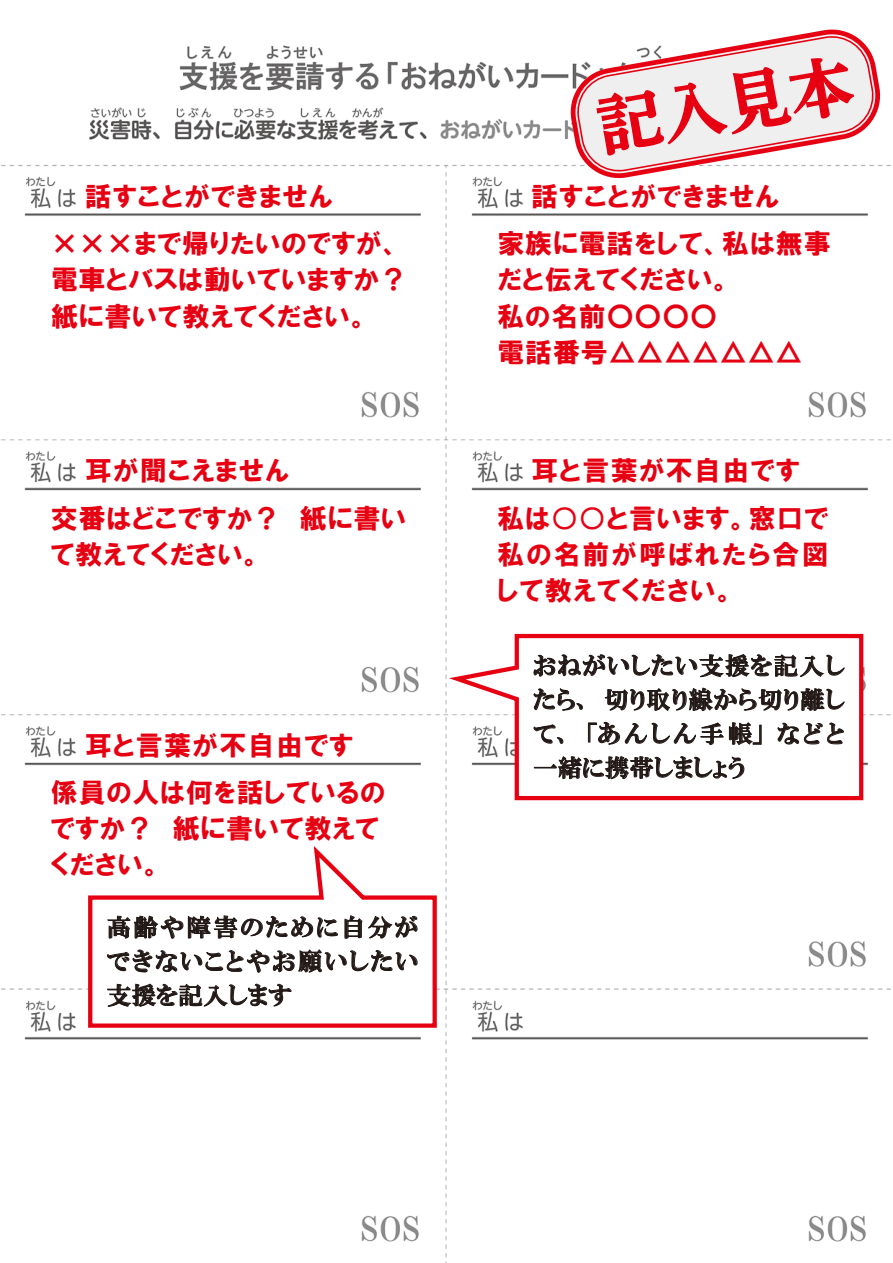
<style>
.page{position:relative;width:893px;height:1263px;background:#fff}
.page>*{position:absolute;margin:0;border:0;box-sizing:border-box;transform-origin:0 0}
.t1{font:64.65px "Shuei Yobu Min Std B";color:#e60012}
.t2{font:27px/47.4px "HGP Soei Kakugothic UB";letter-spacing:.03em;color:#e60012}
.t3{font:27px/47.4px "HGP Soei Kakugothic UB";letter-spacing:.05em;color:#e60012;text-align:center}
.t4{font:27px/36.2px "HGP Soei Kakugothic UB";letter-spacing:.075em;color:#e60012}
.t5{font:24px/34px "HGP Mincho E";letter-spacing:.075em;color:#221815;text-align:justify}
</style>
<div class="page">
<img style="left:1px;top:45px;width:890px;height:1218px">
<svg style="left:567px;top:29px;width:317px;height:153px"></svg>
<svg style="left:574px;top:33px;width:303px;height:142px"></svg>
<svg style="left:441px;top:632px;width:424px;height:170px"></svg>
<svg style="left:534px;top:651px;width:311px;height:146px"></svg>
<svg style="left:86px;top:840px;width:353px;height:190px"></svg>
<svg style="left:107px;top:915px;width:231px;height:23px"></svg>
<svg style="left:345px;top:915px;width:17px;height:23px"></svg>
<svg style="left:368px;top:916px;width:50px;height:22px"></svg>
<svg style="left:107px;top:946px;width:310px;height:79px"></svg>
<p class="t2" style="left:51px;top:172px;width:351px;text-indent:34px">話すことができません×××まで帰りたいのですが、</p>
<p class="t2" style="left:51px;top:262px;width:357px;line-height:36.2px">電車とバスは動いていますか？紙に書いて教えてください。</p>
<p class="t2" style="left:51px;top:447px;width:357px;text-indent:34px">耳が聞こえません<br>交番はどこですか？　紙に書い</p>
<p class="t2" style="left:51px;top:530px;width:212px">て教えてください。</p>
<p class="t2" style="left:51px;top:721px;width:336px;text-align:center">耳と言葉が不自由です<br>係員の人は何を話しているの</p>
<p class="t2" style="left:51px;top:810px;width:330px;line-height:36.2px">ですか？　紙に書いて教えてください。</p>
<p class="t5" style="left:107px;top:910px;width:312px">高齢や障害のために自分ができないことやお願いしたい支援を記入します</p>
<h1 class="t1" style="left:590px;top:82px;width:260px;rotate:-10deg">記入見本</h1>
<p class="t2" style="left:497px;top:172px;width:335px;text-indent:34px">話すことができません<br>家族に電話をして、私は無事</p>
<p class="t2" style="left:497px;top:262px;width:307px;line-height:36.2px">だと伝えてください。<br>私の名前〇〇〇〇<br>電話番号△△△△△△△</p>
<p class="t3" style="left:497px;top:447px;width:332px">耳と言葉が不自由です<br>私は○○と言います。窓口で</p>
<p class="t4" style="left:497px;top:536px;width:333px">私の名前が呼ばれたら合図して教えてください。</p>
<p class="t5" style="left:533px;top:648px;width:312px">おねがいしたい支援を記入したら、切り取り線から切り離して、「あんしん手帳」などと一緒に携帯しましょう</p>
</div>
